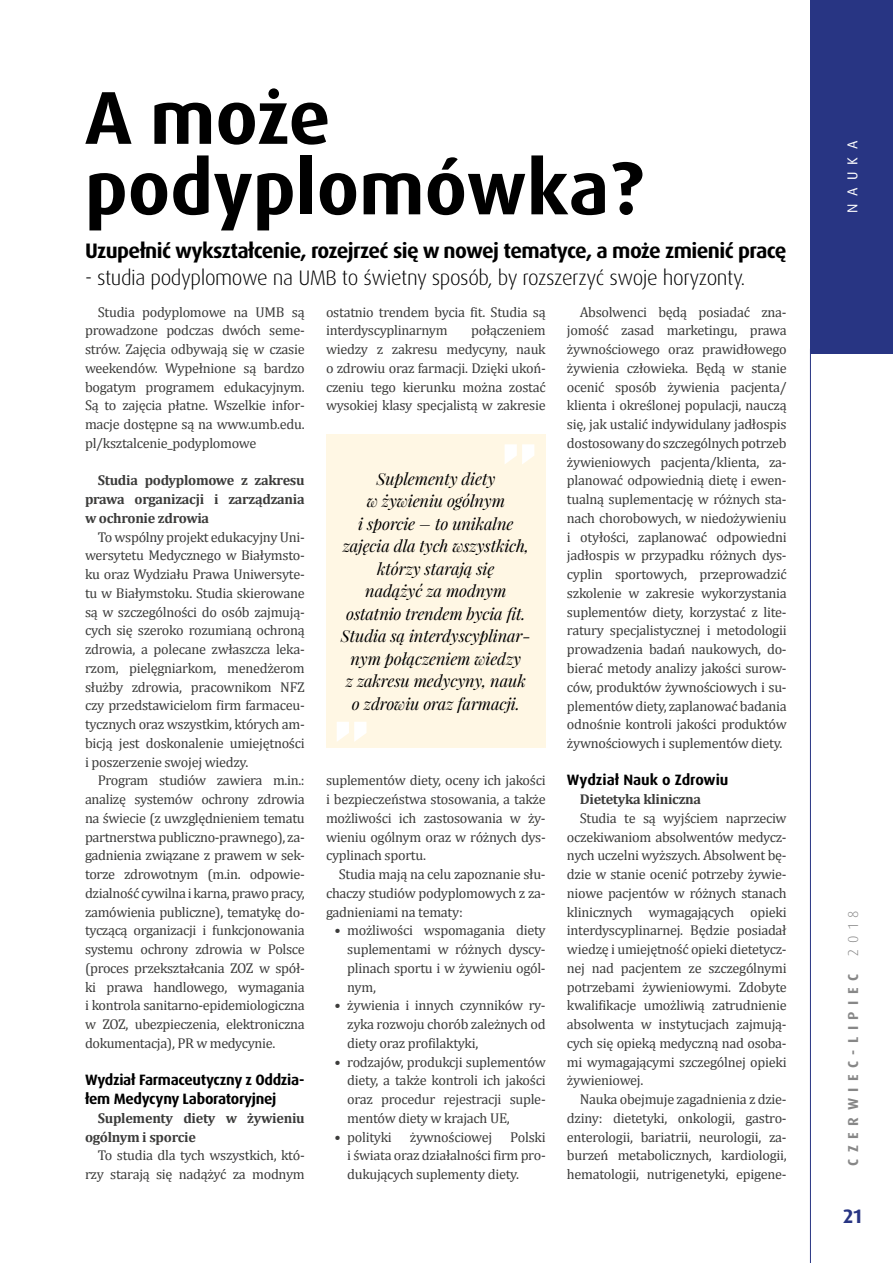
<style>
.page{position:relative;width:893px;height:1263px;background:#fff}
.page>*{position:absolute;margin:0;border:0;box-sizing:border-box;transform-origin:0 0}
.t1{font:700 75px/70.5px "Dax Pro";color:#000}
.t2{font:700 21px "Dax Pro";letter-spacing:-.03em;color:#000}
.t3{font:300 21px "Dax Pro";letter-spacing:-.02em;color:#000}
.t4{font:700 19.5px "Dax Pro";color:#283583}
.t5{font:italic 16.5px/22.5px "Playfair Display";letter-spacing:-.01em;color:#000;text-align:center}
.t6{font:700 15px/18.8px "Dax Pro";letter-spacing:-.02em;color:#000}
.t7{font:700 15px "Dax Pro";color:#000}
.t8{font:700 14.4px "Dax Pro";letter-spacing:.46em;color:#878787}
.t9{font:14.4px "Dax Pro";letter-spacing:.51em;color:#fff}
.t10{font:14.25px/18.8px "Cambria";letter-spacing:-.02em;color:#3c3c3b;text-align:justify}
.t11{font:700 14.25px/18.8px "Cambria";letter-spacing:-.02em;color:#3c3c3b;text-align:justify}
.s1{font-weight:300}
</style>
<div class="page">
<div style="left:810px;top:0;width:83px;height:354px;background:#283583"></div>
<hr style="left:810px;top:349px;width:1px;height:914px;background:#283583">
<div style="left:326px;top:434px;width:220px;height:314px;background:#fff7e4"></div>
<svg style="left:337px;top:722px;width:29px;height:20px"></svg>
<svg style="left:505px;top:444px;width:29px;height:20px"></svg>
<h1 class="t1" style="left:85px;top:83px;width:560px">A może podyplomówka?</h1>
<h2 class="t2" style="left:85px;top:237px;width:703px">Uzupełnić wykształcenie, rozejrzeć się w nowej tematyce, a może zmienić pracę</h2>
<h2 class="t3" style="left:85px;top:264px;width:662px">- studia podyplomowe na UMB to świetny sposób, by rozszerzyć swoje horyzonty.</h2>
<p class="t10" style="left:85px;top:302px;width:221px;text-indent:13px">Studia podyplomowe na UMB są prowadzone podczas dwóch seme&shy;strów. Zajęcia odbywają się w czasie weekendów. Wypełnione są bardzo bogatym programem edukacyjnym.<br>Są to zajęcia płatne. Wszelkie infor&shy;macje dostępne są na www.umb.edu. pl/ksztalcenie_podyplomowe</p>
<p class="t11" style="left:85px;top:471px;width:221px;text-indent:13px">Studia podyplomowe z zakresu prawa organizacji i zarządzania w ochronie zdrowia</p>
<p class="t10" style="left:85px;top:527px;width:221px;text-indent:13px">To wspólny projekt edukacyjny Uni&shy;wersytetu Medycznego w Białymsto&shy;ku oraz Wydziału Prawa Uniwersyte&shy;tu w Białymstoku. Studia skierowane są w szczególności do osób zajmują&shy;cych się szeroko rozumianą ochroną zdrowia, a polecane zwłaszcza leka&shy;rzom, pielęgniarkom, menedżerom służby zdrowia, pracownikom NFZ czy przedstawicielom firm farmaceu&shy;tycznych oraz wszystkim, których am&shy;bicją jest doskonalenie umiejętności i poszerzenie swojej wiedzy.</p>
<p class="t10" style="left:85px;top:771px;width:221px;text-indent:13px">Program studiów zawiera m.in.: analizę systemów ochrony zdrowia na świecie (z uwzględnieniem tematu partnerstwa publiczno-prawnego), za&shy;gadnienia związane z prawem w sek&shy;torze zdrowotnym (m.in. odpowie&shy;dzialność cywilna i karna, prawo pracy, zamówienia publiczne), tematykę do&shy;tyczącą organizacji i funkcjonowania systemu ochrony zdrowia w Polsce (proces przekształcania ZOZ w spół&shy;ki prawa handlowego, wymagania i kontrola sanitarno-epidemiologiczna w ZOZ, ubezpieczenia, elektroniczna dokumentacja), PR w medycynie.</p>
<p class="t6" style="left:85px;top:1071px;width:221px">Wydział Farmaceutyczny z Oddzia&shy;łem Medycyny Laboratoryjnej</p>
<p class="t11" style="left:85px;top:1108px;width:221px;text-indent:13px">Suplementy diety w żywieniu ogólnym i sporcie</p>
<p class="t10" style="left:85px;top:1146px;width:221px;text-align:right">To studia dla tych wszystkich, któ&shy;rzy starają się nadążyć za modnym</p>
<p class="t10" style="left:326px;top:302px;width:221px">ostatnio trendem bycia fit. Studia są interdyscyplinarnym</p>
<p class="t10" style="left:326px;top:321px;width:221px;text-indent:145px">połączeniem wiedzy z zakresu medycyny, nauk o zdrowiu oraz farmacji. Dzięki ukoń&shy;czeniu tego kierunku można zostać wysokiej klasy specjalistą w zakresie</p>
<p class="t5" style="left:341px;top:467px;width:191px">Suplementy diety<br>w żywieniu ogólnym<br>i sporcie – to unikalne zajęcia dla tych wszystkich, którzy starają się<br>nadążyć za modnym ostatnio trendem bycia fit.<br>Studia są interdyscyplinar&shy;nym połączeniem wiedzy<br>z zakresu medycyny, nauk o zdrowiu oraz farmacji.</p>
<p class="t10" style="left:326px;top:771px;width:221px">suplementów diety, oceny ich jakości i bezpieczeństwa stosowania, a także możliwości ich zastosowania w ży&shy;wieniu ogólnym oraz w różnych dys&shy;cyplinach sportu.</p>
<p class="t10" style="left:326px;top:865px;width:221px;text-indent:13px">Studia mają na celu zapoznanie słu&shy;chaczy studiów podyplomowych z za&shy;gadnieniami na tematy:</p>
<p class="t10" style="left:347px;top:921px;width:200px;text-indent:-13px">• możliwości wspomagania diety suplementami w różnych dyscy&shy;plinach sportu i w żywieniu ogól&shy;nym,</p>
<p class="t10" style="left:347px;top:996px;width:200px;text-indent:-13px">• żywienia i innych czynników ry&shy;zyka rozwoju chorób zależnych od diety oraz profilaktyki,</p>
<p class="t10" style="left:347px;top:1052px;width:200px;text-indent:-13px">• rodzajów, produkcji suplementów diety, a także kontroli ich jakości oraz procedur rejestracji suple&shy;mentów diety w krajach UE,</p>
<p class="t10" style="left:334px;top:1127px;width:59px">• polityki</p>
<p class="t10" style="left:410px;top:1127px;width:84px">żywnościowej</p>
<p class="t10" style="left:347px;top:1127px;width:200px;text-indent:163px">Polski i świata oraz działalności firm pro&shy;dukujących suplementy diety.</p>
<p class="t10" style="left:567px;top:302px;width:221px;text-indent:13px">Absolwenci będą posiadać zna&shy;jomość zasad marketingu, prawa żywnościowego oraz prawidłowego żywienia człowieka. Będą w stanie ocenić sposób żywienia pacjenta/ klienta i określonej populacji, nauczą się, jak ustalić indywidulany jadłospis dostosowany do szczególnych potrzeb żywieniowych pacjenta/klienta, za&shy;planować odpowiednią dietę i ewen&shy;tualną suplementację w różnych sta&shy;nach chorobowych, w niedożywieniu i otyłości, zaplanować odpowiedni jadłospis w przypadku różnych dys&shy;cyplin sportowych, przeprowadzić szkolenie w zakresie wykorzystania suplementów diety, korzystać z lite&shy;ratury specjalistycznej i metodologii prowadzenia badań naukowych, do&shy;bierać metody analizy jakości surow&shy;ców, produktów żywnościowych i su&shy;plementów diety, zaplanować badania odnośnie kontroli jakości produktów żywnościowych i suplementów diety.</p>
<p class="t7" style="left:567px;top:770px;width:163px">Wydział Nauk o Zdrowiu</p>
<p class="t11" style="left:580px;top:789px;width:123px">Dietetyka kliniczna</p>
<p class="t10" style="left:567px;top:808px;width:221px;text-indent:13px">Studia te są wyjściem naprzeciw oczekiwaniom absolwentów medycz&shy;nych uczelni wyższych. Absolwent bę&shy;dzie w stanie ocenić potrzeby żywie&shy;niowe pacjentów w różnych stanach klinicznych wymagających opieki interdyscyplinarnej. Będzie posiadał wiedzę i umiejętność opieki dietetycz&shy;nej nad pacjentem ze szczególnymi potrzebami żywieniowymi. Zdobyte kwalifikacje umożliwią zatrudnienie absolwenta w instytucjach zajmują&shy;cych się opieką medyczną nad osoba&shy;mi wymagającymi szczególnej opieki żywieniowej.</p>
<p class="t10" style="left:567px;top:1090px;width:221px;text-indent:13px">Nauka obejmuje zagadnienia z dzie&shy;dziny: dietetyki, onkologii, gastro&shy;enterologii, bariatrii, neurologii, za&shy;burzeń metabolicznych, kardiologii, hematologii, nutrigenetyki, epigene-</p>
<p class="t9" style="left:843px;top:213px;width:73px;rotate:-90deg">NAUKA</p>
<p class="t8" style="left:844px;top:1166px;width:258px;rotate:-90deg">CZERWIEC-LIPIEC <span class="s1">2018</span></p>
<h3 class="t4" style="left:843px;top:1203px;width:20px">21</h3>
</div>
